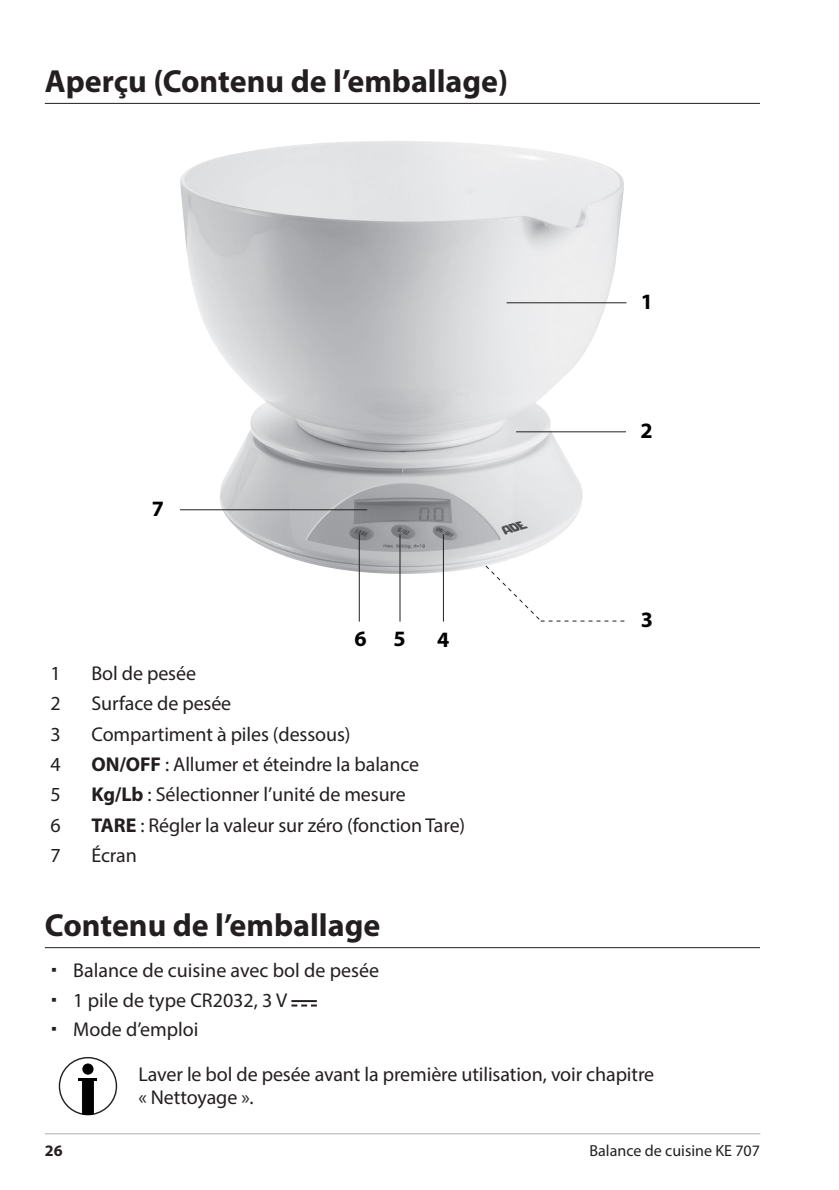
<style>
.page{position:relative;width:839px;height:1190px;background:#fff}
.page>*{position:absolute;margin:0;border:0;box-sizing:border-box;transform-origin:0 0}
.t1{font:700 32px "Myriad Pro";color:#231f20}
.t2{font:700 22px "Myriad Pro";color:#000}
.t3{font:20px/29.6px "Myriad Pro";letter-spacing:-.005em;color:#231f20}
.t4{font:16px "Myriad Pro";color:#231f20}
.t5{font:700 16px "Myriad Pro";color:#231f20}
.s1{font-weight:700}
</style>
<div class="page">
<hr style="left:45px;top:1133px;width:714px;height:1px;background:#adaeb2">
<hr style="left:45px;top:103px;width:714px;height:1px;background:#231f20">
<hr style="left:45px;top:947px;width:714px;height:1px;background:#231f20">
<svg style="left:291px;top:1004px;width:26px;height:2px"></svg>
<hr style="left:291px;top:1000px;width:25px;height:2px;background:#231f20">
<svg style="left:58px;top:1057px;width:60px;height:58px"></svg>
<img style="left:180px;top:141px;width:444px;height:433px">
<hr style="left:516px;top:431px;width:109px;height:1px;background:#231f20">
<hr style="left:506px;top:302px;width:120px;height:1px;background:#231f20">
<hr style="left:442px;top:534px;width:1px;height:87px;background:#231f20">
<hr style="left:399px;top:534px;width:1px;height:87px;background:#231f20">
<hr style="left:358px;top:534px;width:1px;height:87px;background:#231f20">
<hr style="left:180px;top:509px;width:187px;height:1px;background:#231f20">
<svg style="left:484px;top:564px;width:140px;height:57px"></svg>
<h1 class="t1" style="left:45px;top:60px;width:464px">Aperçu (Contenu de l’emballage)</h1>
<p class="t2" style="left:152px;top:494px;width:14px">7</p>
<p class="t2" style="left:354px;top:624px;width:53px">6 5</p>
<p class="t2" style="left:437px;top:625px;width:14px">4</p>
<p class="t3" style="left:51px;top:658px;width:12px">1</p>
<p class="t3" style="left:91px;top:658px;width:106px">Bol de pesée</p>
<p class="t3" style="left:51px;top:688px;width:12px">2</p>
<p class="t3" style="left:91px;top:688px;width:141px">Surface de pesée</p>
<p class="t3" style="left:51px;top:719px;width:12px">3</p>
<p class="t3" style="left:91px;top:719px;width:260px">Compartiment à piles (dessous)</p>
<p class="t3" style="left:51px;top:749px;width:12px">4</p>
<p class="t3" style="left:91px;top:749px;width:329px"><span class="s1">ON/OFF</span> : Allumer et éteindre la balance</p>
<p class="t3" style="left:51px;top:779px;width:12px">5</p>
<p class="t3" style="left:91px;top:779px;width:315px"><span class="s1">Kg/Lb</span> : Sélectionner l’unité de mesure</p>
<p class="t3" style="left:51px;top:810px;width:12px">6</p>
<p class="t3" style="left:91px;top:810px;width:375px"><span class="s1">TARE</span> : Régler la valeur sur zéro (fonction Tare)</p>
<p class="t3" style="left:51px;top:840px;width:12px">7</p>
<p class="t3" style="left:91px;top:840px;width:47px">Écran</p>
<p class="t2" style="left:640px;top:287px;width:14px">1</p>
<p class="t2" style="left:640px;top:416px;width:14px">2</p>
<p class="t2" style="left:640px;top:605px;width:14px">3</p>
<h1 class="t1" style="left:45px;top:904px;width:337px">Contenu de l’emballage</h1>
<p class="t3" style="left:73px;top:955px;width:307px">Balance de cuisine avec bol de pesée<br>1 pile de type CR2032, 3 V<br>Mode d’emploi</p>
<p class="t3" style="left:138px;top:1062px;width:517px;line-height:23px">Laver le bol de pesée avant la première utilisation, voir chapitre « Nettoyage ».</p>
<p class="t5" style="left:45px;top:1140px;width:19px">26</p>
<p class="t4" style="left:589px;top:1141px;width:172px">Balance de cuisine KE 707</p>
</div>
